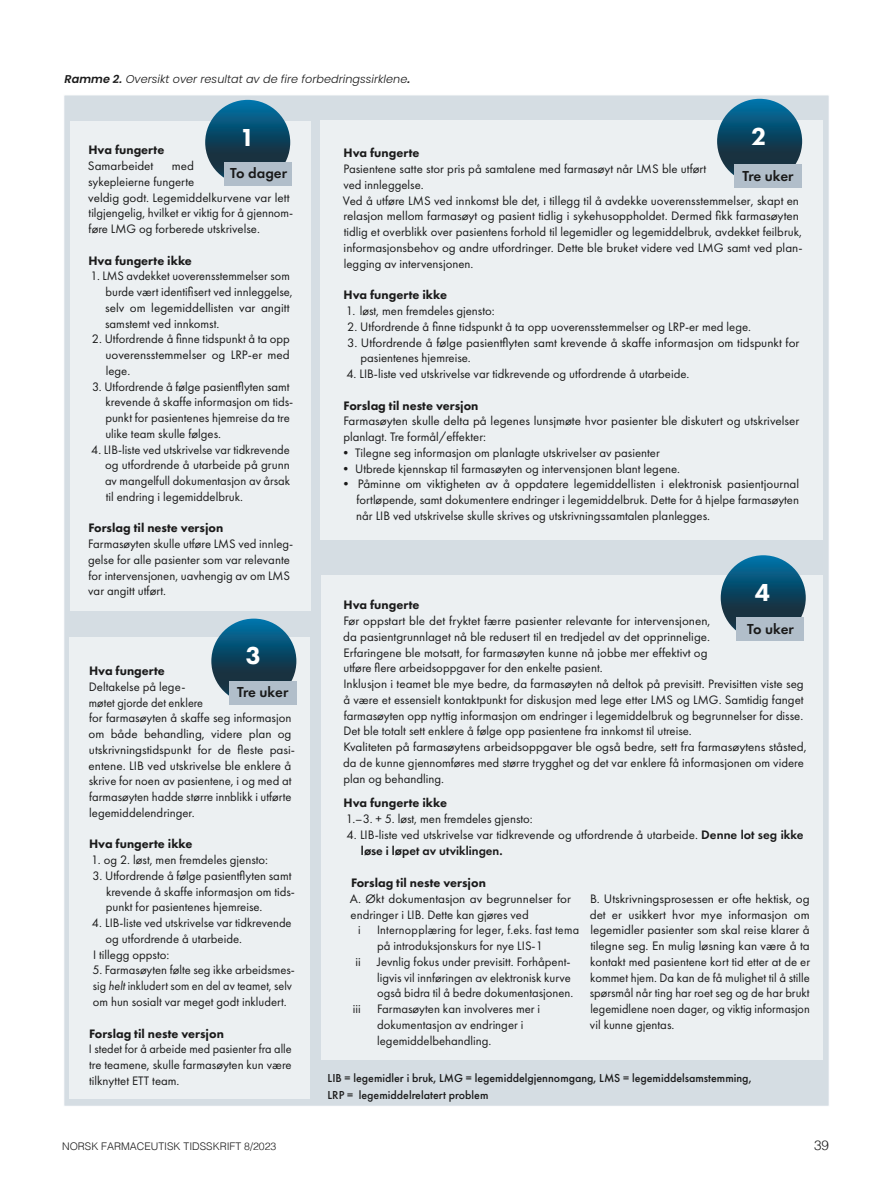
<style>
.page{position:relative;width:893px;height:1191px;background:#fff}
.page>*{position:absolute;margin:0;border:0;box-sizing:border-box;transform-origin:0 0}
.t1{font:800 25.5px "Futura PT";color:#fff}
.t2{font:600 15px "Futura PT";color:#1a1a1a}
.t3{font:300 13.5px "Helvetica";color:#1a1a1a}
.t4{font:12.75px/15.8px "Futura PT";color:#1a1a1a}
.t5{font:800 12.75px "Futura PT";color:#1a1a1a}
.t6{font:12.75px/15.8px "Futura PT";color:#1a1a1a;text-align:justify;scale:.96 1}
.t7{font:500 12px/16.5px "Futura PT";color:#1a1a1a}
.t8{font:italic 300 11.25px "Poppins";color:#1a1a1a}
.t9{font:300 10.5px "Helvetica";color:#1a1a1a}
.s1{font-weight:600}
.s2{font-style:italic}
</style>
<div class="page">
<div style="left:63px;top:95px;width:767px;height:1011px;background:#d5dde3;border:1px solid #fff"></div>
<div style="left:321px;top:575px;width:502px;height:484px;background:#ecf0f2"></div>
<div style="left:69px;top:637px;width:241px;height:461px;background:#ecf0f2"></div>
<div style="left:70px;top:121px;width:240px;height:489px;background:#ecf0f2"></div>
<div style="left:320px;top:121px;width:503px;height:419px;background:#ecf0f2"></div>
<svg style="left:721px;top:555px;width:85px;height:85px;background:#0f4c69"></svg>
<div style="left:736px;top:618px;width:68px;height:23px;background:#b1beca"></div>
<svg style="left:211px;top:618px;width:85px;height:85px;background:#0e4a67"></svg>
<div style="left:229px;top:681px;width:67px;height:23px;background:#b1beca"></div>
<svg style="left:717px;top:99px;width:85px;height:85px;background:#0f4a66"></svg>
<div style="left:734px;top:165px;width:67px;height:23px;background:#b1beca"></div>
<svg style="left:205px;top:100px;width:85px;height:85px;background:#0d4967"></svg>
<div style="left:225px;top:162px;width:67px;height:23px;background:#b1beca"></div>
<p class="t8" style="left:65px;top:73px;width:347px"><span class="s1">Ramme 2.</span> Oversikt over resultat av de fire forbedringssirklene<span class="s1">.</span></p>
<h1 class="t1" style="left:240px;top:121px;width:17px">1</h1>
<p class="t2" style="left:230px;top:164px;width:59px">To dager</p>
<p class="t5" style="left:88px;top:142px;width:77px">Hva fungerte</p>
<p class="t4" style="left:88px;top:158px;width:67px">Samarbeidet</p>
<p class="t4" style="left:88px;top:158px;width:207px;text-indent:84px">med<br>sykepleierne fungerte<br>veldig godt. Legemiddelkurvene var lett tilgjengelig, hvilket er viktig for å gjennom&shy;føre LMG og forberede utskrivelse.</p>
<p class="t5" style="left:88px;top:252px;width:105px">Hva fungerte ikke</p>
<p class="t4" style="left:105px;top:268px;width:189px;text-indent:-14px">1. LMS avdekket uoverensstemmelser som burde vært identifisert ved innleggelse, selv om legemiddellisten var angitt samstemt ved innkomst.</p>
<p class="t4" style="left:105px;top:331px;width:186px;text-align:justify;text-indent:-13px">2. Utfordrende å finne tidspunkt å ta opp uoverensstemmelser og LRP-er med lege.</p>
<p class="t4" style="left:105px;top:378px;width:189px;text-indent:-13px">3. Utfordrende å følge pasientflyten samt krevende å skaffe informasjon om tids&shy;punkt for pasientenes hjemreise da tre ulike team skulle følges.</p>
<p class="t4" style="left:105px;top:441px;width:187px;text-align:justify;text-indent:-14px">4. LIB-liste ved utskrivelse var tidkrevende og utfordrende å utarbeide på grunn av mangelfull dokumentasjon av årsak til endring i legemiddelbruk.</p>
<p class="t5" style="left:88px;top:520px;width:136px">Forslag til neste versjon</p>
<p class="t4" style="left:88px;top:536px;width:207px">Farmasøyten skulle utføre LMS ved innleg&shy;gelse for alle pasienter som var relevante for intervensjonen, uavhengig av om LMS var angitt utført.</p>
<h1 class="t1" style="left:246px;top:640px;width:17px">3</h1>
<p class="t2" style="left:237px;top:682px;width:53px">Tre uker</p>
<p class="t5" style="left:89px;top:663px;width:77px">Hva fungerte</p>
<p class="t4" style="left:89px;top:678px;width:208px">Deltakelse på lege -<br>møtet gjorde det enklere<br>for farmasøyten å skaffe seg informasjon om både behandling, videre plan og utskrivningstidspunkt for de fleste pasi&shy;entene. LIB ved utskrivelse ble enklere å skrive for noen av pasientene, i og med at farmasøyten hadde større innblikk i utførte legemiddelendringer.</p>
<p class="t5" style="left:89px;top:836px;width:105px">Hva fungerte ikke</p>
<p class="t4" style="left:91px;top:852px;width:178px">1. og 2. løst, men fremdeles gjensto:</p>
<p class="t4" style="left:106px;top:867px;width:191px;text-indent:-13px">3. Utfordrende å følge pasientflyten samt krevende å skaffe informasjon om tids&shy;punkt for pasientenes hjemreise.</p>
<p class="t4" style="left:92px;top:915px;width:201px">4. LIB-liste ved utskrivelse var tidkrevende</p>
<p class="t4" style="left:106px;top:930px;width:138px">og utfordrende å utarbeide.</p>
<p class="t4" style="left:93px;top:946px;width:78px">I tillegg oppsto:</p>
<p class="t4" style="left:93px;top:962px;width:204px">5. Farmasøyten følte seg ikke arbeidsmes&shy;sig <span class="s2">helt</span> inkludert som en del av teamet, selv om hun sosialt var meget godt inkludert.</p>
<p class="t5" style="left:89px;top:1025px;width:136px">Forslag til neste versjon</p>
<p class="t6" style="left:89px;top:1041px;width:213px">I stedet for å arbeide med pasienter fra alle tre teamene, skulle farmasøyten kun være tilknyttet ETT team.</p>
<h1 class="t1" style="left:751px;top:120px;width:17px">2</h1>
<p class="t2" style="left:742px;top:166px;width:53px">Tre uker</p>
<p class="t5" style="left:344px;top:145px;width:77px">Hva fungerte</p>
<p class="t4" style="left:343px;top:161px;width:461px">Pasientene satte stor pris på samtalene med farmasøyt når LMS ble utført<br>ved innleggelse.<br>Ved å utføre LMS ved innkomst ble det, i tillegg til å avdekke uoverensstemmelser, skapt en relasjon mellom farmasøyt og pasient tidlig i sykehusoppholdet. Dermed fikk farmasøyten tidlig et overblikk over pasientens forhold til legemidler og legemiddelbruk, avdekket feilbruk, informasjonsbehov og andre utfordringer. Dette ble bruket videre ved LMG samt ved plan&shy;legging av intervensjonen.</p>
<p class="t5" style="left:344px;top:287px;width:105px">Hva fungerte ikke</p>
<p class="t4" style="left:346px;top:303px;width:150px">1. løst, men fremdeles gjensto:</p>
<p class="t4" style="left:347px;top:318px;width:405px">2. Utfordrende å finne tidspunkt å ta opp uoverensstemmelser og LRP-er med lege.</p>
<p class="t4" style="left:360px;top:334px;width:440px;text-indent:-13px">3. Utfordrende å følge pasientflyten samt krevende å skaffe informasjon om tidspunkt for pasientenes hjemreise.</p>
<p class="t4" style="left:346px;top:366px;width:345px">4. LIB-liste ved utskrivelse var tidkrevende og utfordrende å utarbeide.</p>
<p class="t5" style="left:344px;top:397px;width:136px">Forslag til neste versjon</p>
<p class="t4" style="left:343px;top:413px;width:457px">Farmasøyten skulle delta på legenes lunsjmøte hvor pasienter ble diskutert og utskrivelser planlagt. Tre formål/effekter:</p>
<p class="t4" style="left:339px;top:444px;width:322px">• Tilegne seg informasjon om planlagte utskrivelser av pasienter</p>
<p class="t4" style="left:339px;top:460px;width:342px">• Utbrede kjennskap til farmasøyten og intervensjonen blant legene.</p>
<p class="t4" style="left:356px;top:476px;width:444px;text-align:justify;text-indent:-17px">• Påminne om viktigheten av å oppdatere legemiddellisten i elektronisk pasientjournal fortløpende, samt dokumentere endringer i legemiddelbruk. Dette for å hjelpe farmasøyten når LIB ved utskrivelse skulle skrives og utskrivningssamtalen planlegges.</p>
<h1 class="t1" style="left:755px;top:576px;width:17px">4</h1>
<p class="t2" style="left:747px;top:619px;width:48px">To uker</p>
<p class="t5" style="left:344px;top:597px;width:77px">Hva fungerte</p>
<p class="t4" style="left:343px;top:613px;width:465px">Før oppstart ble det fryktet færre pasienter relevante for intervensjonen,<br>da pasientgrunnlaget nå ble redusert til en tredjedel av det opprinnelige.<br>Erfaringene ble motsatt, for farmasøyten kunne nå jobbe mer effektivt og<br>utføre flere arbeidsoppgaver for den enkelte pasient.<br>Inklusjon i teamet ble mye bedre, da farmasøyten nå deltok på previsitt. Previsitten viste seg å være et essensielt kontaktpunkt for diskusjon med lege etter LMS og LMG. Samtidig fanget farmasøyten opp nyttig informasjon om endringer i legemiddelbruk og begrunnelser for disse.<br>Det ble totalt sett enklere å følge opp pasientene fra innkomst til utreise.<br>Kvaliteten på farmasøytens arbeidsoppgaver ble også bedre, sett fra farmasøytens ståsted, da de kunne gjennomføres med større trygghet og det var enklere få informasjonen om videre plan og behandling.</p>
<p class="t5" style="left:344px;top:795px;width:105px">Hva fungerte ikke</p>
<p class="t4" style="left:346px;top:811px;width:189px">1.–3. + 5. løst, men fremdeles gjensto:</p>
<p class="t4" style="left:361px;top:826px;width:444px;text-indent:-15px">4. LIB-liste ved utskrivelse var tidkrevende og utfordrende å utarbeide. <span class="s1">Denne lot seg ikke løse i løpet av utviklingen.</span></p>
<p class="t5" style="left:351px;top:875px;width:136px">Forslag til neste versjon</p>
<p class="t4" style="left:350px;top:890px;width:223px">A. Økt dokumentasjon av begrunnelser for</p>
<p class="t4" style="left:351px;top:906px;width:180px">endringer i LIB. Dette kan gjøres ved</p>
<p class="t6" style="left:358px;top:922px;width:4px">i</p>
<p class="t6" style="left:377px;top:922px;width:212px">Internopplæring for leger, f.eks. fast tema på introduksjonskurs for nye LIS-1</p>
<p class="t4" style="left:355px;top:953px;width:7px">ii</p>
<p class="t4" style="left:377px;top:953px;width:198px">Jevnlig fokus under previsitt. Forhåpent&shy;ligvis vil innføringen av elektronisk kurve også bidra til å bedre dokumentasjonen.</p>
<p class="t4" style="left:353px;top:1001px;width:9px">iii</p>
<p class="t4" style="left:377px;top:1001px;width:165px">Farmasøyten kan involveres mer i dokumentasjon av endringer i legemiddelbehandling.</p>
<p class="t4" style="left:590px;top:890px;width:222px;text-align:justify">B. Utskrivningsprosessen er ofte hektisk, og det er usikkert hvor mye informasjon om legemidler pasienter som skal reise klarer å tilegne seg. En mulig løsning kan være å ta kontakt med pasientene kort tid etter at de er kommet hjem. Da kan de få mulighet til å stille spørsmål når ting har roet seg og de har brukt legemidlene noen dager, og viktig informasjon vil kunne gjentas.</p>
<p class="t7" style="left:328px;top:1069px;width:425px">LIB = legemidler i bruk, LMG = legemiddelgjennomgang, LMS = legemiddelsamstemming,<br>LRP = legemiddelrelatert problem</p>
<p class="t9" style="left:62px;top:1141px;width:216px">NORSK FARMACEUTISK TIDSSKRIFT 8/2023</p>
<p class="t3" style="left:814px;top:1139px;width:17px">39</p>
</div>
